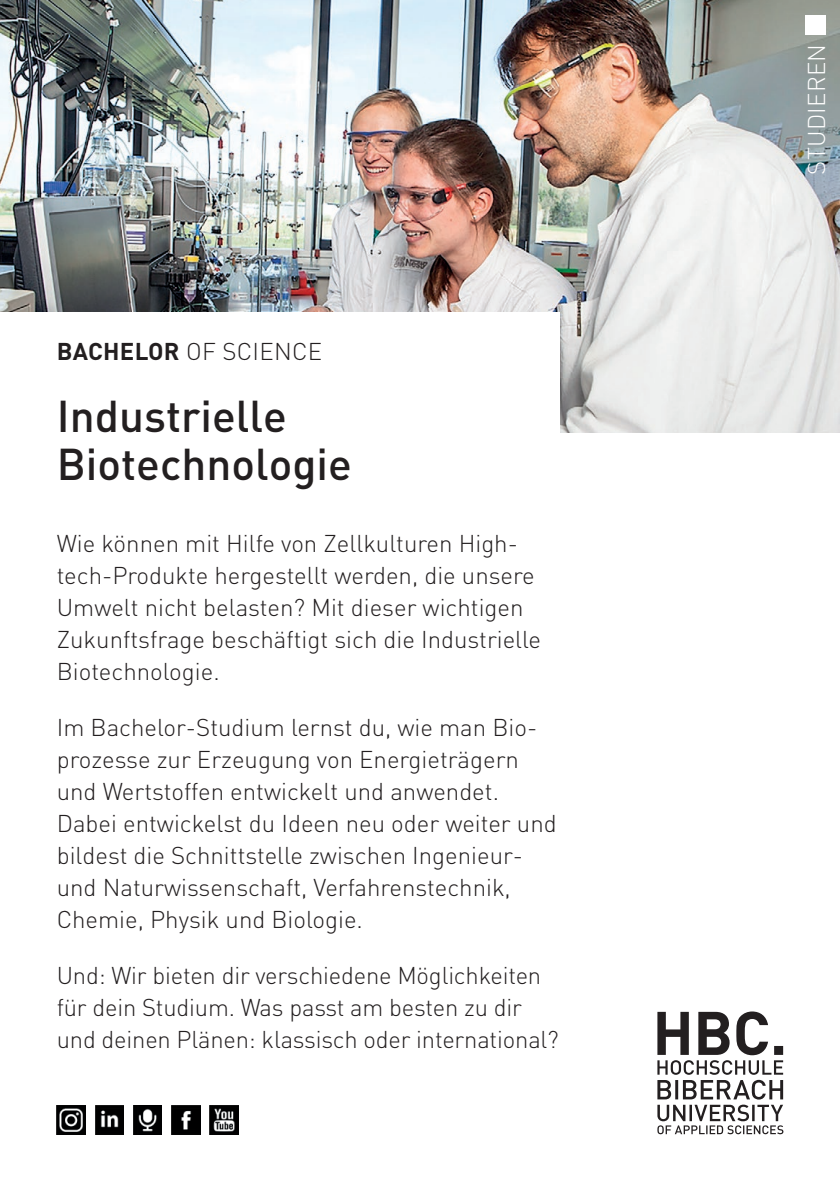
<style>
.page{position:relative;width:840px;height:1191px;background:#fff}
.page>*{position:absolute;margin:0;border:0;box-sizing:border-box;transform-origin:0 0}
.t1{font:500 44px/48px "DIN";color:#231f20}
.t2{font:300 24px/32px "DIN";color:#231f20}
.t3{font:300 24px "DIN";letter-spacing:.01em;color:#fff}
.s1{font-weight:700}
</style>
<div class="page">
<img style="left:0;top:0;width:839px;height:432px">
<div style="left:0;top:312px;width:559px;height:168px;background:#fff"></div>
<div style="left:804px;top:15px;width:20px;height:20px;background:#fff"></div>
<svg style="left:657px;top:1011px;width:126px;height:123px"></svg>
<img style="left:57px;top:1106px;width:28px;height:28px">
<img style="left:95px;top:1106px;width:28px;height:28px">
<img style="left:133px;top:1106px;width:28px;height:28px">
<img style="left:171px;top:1106px;width:29px;height:28px">
<img style="left:209px;top:1106px;width:29px;height:28px">
<p class="t2" style="left:57px;top:335px;width:267px"><span class="s1">BACHELOR</span> OF SCIENCE</p>
<h1 class="t1" style="left:57px;top:391px;width:296px">Industrielle<br>Biotechnologie</h1>
<p class="t2" style="left:57px;top:527px;width:485px">Wie können mit Hilfe von Zellkulturen High&shy;tech-Produkte hergestellt werden, die unsere Umwelt nicht belasten? Mit dieser wichtigen Zukunftsfrage beschäftigt sich die Industrielle Biotechnologie.</p>
<p class="t2" style="left:57px;top:711px;width:501px">Im Bachelor-Studium lernst du, wie man Bio&shy;prozesse zur Erzeugung von Energieträgern und Wertstoffen entwickelt und anwendet.<br>Dabei entwickelst du Ideen neu oder weiter und bildest die Schnittstelle zwischen Ingenieur&shy;und Naturwissenschaft, Verfahrenstechnik, Chemie, Physik und Biologie.</p>
<p class="t2" style="left:57px;top:959px;width:503px">Und: Wir bieten dir verschiedene Möglichkeiten für dein Studium. Was passt am besten zu dir und deinen Plänen: klassisch oder international?</p>
<p class="t3" style="left:801px;top:174px;width:132px;rotate:-90deg">STUDIEREN</p>
</div>
